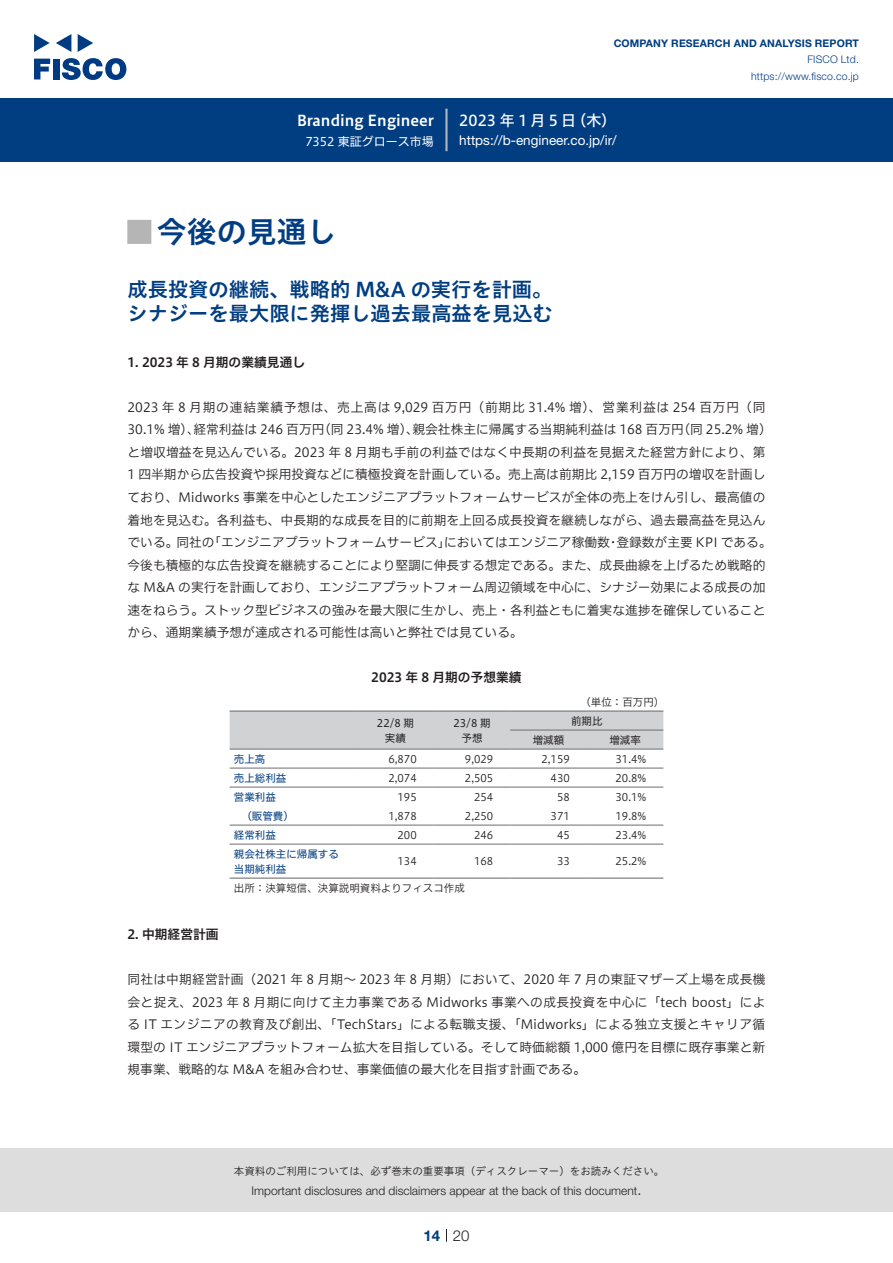
<style>
.page{position:relative;width:893px;height:1263px;background:#fff}
.page>*{position:absolute;margin:0;border:0;box-sizing:border-box;transform-origin:0 0}
.t1{font:30px "Hiragino UD Sans Std N W6";color:#003d81}
.t2{font:24px "Hiragino UD Sans Std N W6";color:#b5b5b6}
.t3{font:20.25px/24px "Hiragino UD Sans Std W6";color:#003d81}
.t4{font:15px "Hiragino UD Sans F Std N W6";color:#fff}
.t5{font:15px "Hiragino UD Sans F Std N W5";letter-spacing:.205em;color:#fff}
.t6{font:300 15px "Helvetica Neue LT Std";color:#231f20}
.t7{font:700 15px "Helvetica Neue LT Std";color:#003d81}
.t8{font:13.5px "Helvetica Neue LT Std";color:#fff}
.t9{font:12.75px/22.5px "Hiragino UD Sans F Std N W3";color:#231f20}
.t10{font:12.75px/22.5px "Hiragino UD Sans F Std N W3";letter-spacing:.06em;color:#231f20}
.t11{font:12.75px "Hiragino UD Sans F Std N W6";color:#231f20}
.t12{font:300 12px "Helvetica Neue LT Std";color:#231f20}
.t13{font:12px "Hiragino UD Sans F Std N W4";color:#fff}
.t14{font:10.5px "Hiragino UD Sans F Std N W3";color:#231f20}
.t15{font:10.5px "Hiragino UD Sans Std W3";color:#231f20}
.t16{font:10.5px/19px "Hiragino UD Sans F Std N W4";color:#003d81}
.t17{font:700 10.5px "Helvetica Neue LT Std";letter-spacing:.015em;color:#003d81}
.t18{font:300 10.5px/16.5px "Helvetica Neue LT Std";letter-spacing:.015em;color:#003d81;text-align:right}
.t19{font:10.5px/15px "Hiragino UD Sans F Std N W4";color:#231f20;text-align:center}
</style>
<div class="page">
<div style="left:0;top:1148px;width:893px;height:64px;background:#ddd"></div>
<svg style="left:34px;top:59px;width:16px;height:20px"></svg>
<div style="left:53px;top:59px;width:6px;height:20px;background:#003a83"></div>
<svg style="left:62px;top:58px;width:64px;height:22px"></svg>
<svg style="left:34px;top:34px;width:16px;height:18px"></svg>
<svg style="left:78px;top:34px;width:15px;height:18px"></svg>
<svg style="left:56px;top:34px;width:15px;height:18px"></svg>
<div style="left:0;top:98px;width:893px;height:64px;background:#003d81"></div>
<hr style="left:445px;top:109px;width:3px;height:42px;background:#b5b5b6">
<svg style="left:446px;top:1229px;width:1px;height:13px"></svg>
<div style="left:230px;top:712px;width:433px;height:37px;background:#d1d2d4"></div>
<hr style="left:510px;top:730px;width:77px;height:1px;background:#6c6d70">
<hr style="left:587px;top:730px;width:76px;height:1px;background:#6c6d70">
<hr style="left:230px;top:749px;width:127px;height:1px;background:#6c6d70">
<hr style="left:357px;top:749px;width:77px;height:1px;background:#6c6d70">
<hr style="left:434px;top:749px;width:76px;height:1px;background:#6c6d70">
<hr style="left:510px;top:749px;width:77px;height:1px;background:#6c6d70">
<hr style="left:587px;top:749px;width:76px;height:1px;background:#6c6d70">
<hr style="left:230px;top:768px;width:127px;height:1px;background:#6c6d70">
<hr style="left:357px;top:768px;width:77px;height:1px;background:#6c6d70">
<hr style="left:434px;top:768px;width:76px;height:1px;background:#6c6d70">
<hr style="left:510px;top:768px;width:77px;height:1px;background:#6c6d70">
<hr style="left:587px;top:768px;width:76px;height:1px;background:#6c6d70">
<hr style="left:230px;top:787px;width:127px;height:1px;background:#6c6d70">
<hr style="left:357px;top:787px;width:77px;height:1px;background:#6c6d70">
<hr style="left:434px;top:787px;width:76px;height:1px;background:#6c6d70">
<hr style="left:510px;top:787px;width:77px;height:1px;background:#6c6d70">
<hr style="left:587px;top:787px;width:76px;height:1px;background:#6c6d70">
<hr style="left:230px;top:825px;width:127px;height:1px;background:#6c6d70">
<hr style="left:357px;top:825px;width:77px;height:1px;background:#6c6d70">
<hr style="left:434px;top:825px;width:76px;height:1px;background:#6c6d70">
<hr style="left:510px;top:825px;width:77px;height:1px;background:#6c6d70">
<hr style="left:587px;top:825px;width:76px;height:1px;background:#6c6d70">
<hr style="left:230px;top:844px;width:127px;height:1px;background:#6c6d70">
<hr style="left:357px;top:844px;width:77px;height:1px;background:#6c6d70">
<hr style="left:434px;top:844px;width:76px;height:1px;background:#6c6d70">
<hr style="left:510px;top:844px;width:77px;height:1px;background:#6c6d70">
<hr style="left:587px;top:844px;width:76px;height:1px;background:#6c6d70">
<hr style="left:230px;top:710px;width:127px;height:2px;background:#6c6d70">
<hr style="left:357px;top:710px;width:77px;height:2px;background:#6c6d70">
<hr style="left:434px;top:710px;width:76px;height:2px;background:#6c6d70">
<hr style="left:510px;top:710px;width:77px;height:2px;background:#6c6d70">
<hr style="left:587px;top:710px;width:76px;height:2px;background:#6c6d70">
<hr style="left:230px;top:877px;width:127px;height:2px;background:#6c6d70">
<hr style="left:357px;top:877px;width:77px;height:2px;background:#6c6d70">
<hr style="left:434px;top:877px;width:76px;height:2px;background:#6c6d70">
<hr style="left:510px;top:877px;width:77px;height:2px;background:#6c6d70">
<hr style="left:587px;top:877px;width:76px;height:2px;background:#6c6d70">
<p class="t4" style="left:297px;top:109px;width:138px">Branding Engineer</p>
<p class="t13" style="left:305px;top:132px;width:130px">7352 東証グロース市場</p>
<p class="t17" style="left:614px;top:37px;width:247px">COMPANY RESEARCH AND ANALYSIS REPORT</p>
<p class="t18" style="left:751px;top:51px;width:109px">FISCO Ltd. https://www.fisco.co j p.</p>
<p class="t5" style="left:459px;top:109px;width:118px">2023年1月5日</p>
<p class="t5" style="left:571px;top:109px;width:46px">（木(</p>
<p class="t8" style="left:459px;top:132px;width:159px">https:// -b engineer. c o j p. /i r/</p>
<h1 class="t1" style="left:157px;top:209px;width:181px">今後の見通し</h1>
<h2 class="t2" style="left:128px;top:213px;width:25px">█</h2>
<h3 class="t3" style="left:128px;top:276px;width:427px">成長投資の継続、戦略的 M&amp;A の実行を計画。シナジーを最大限に発揮し過去最高益を見込む</h3>
<p class="t11" style="left:128px;top:352px;width:179px">1. 2023 年 8 月期の業績見通し</p>
<p class="t10" style="left:677px;top:395px;width:96px;text-indent:-550px">2023 年 8 月期の連結業績予想は、売上高は 9,029 百万円（前期比 31.4% 増）、営業利益は 254 百万円（同（同 25.2% 増(</p>
<p class="t9" style="left:193px;top:418px;width:133px">経常利益は 246 百万円</p>
<p class="t9" style="left:412px;top:418px;width:273px">親会社株主に帰属する当期純利益は 168 百万円</p>
<p class="t9" style="left:128px;top:418px;width:74px">30.1% 増）、</p>
<p class="t9" style="left:128px;top:440px;width:639px">と増収増益を見込んでいる。2023 年 8 月期も手前の利益ではなく中長期の利益を見据えた経営方針により、第</p>
<p class="t9" style="left:128px;top:463px;width:639px">1 四半期から広告投資や採用投資などに積極投資を計画している。売上高は前期比 2,159 百万円の増収を計画し</p>
<p class="t9" style="left:128px;top:485px;width:639px">ており、Midworks 事業を中心としたエンジニアプラットフォームサービスが全体の売上をけん引し、最高値の</p>
<p class="t9" style="left:128px;top:508px;width:639px">着地を見込む。各利益も、中長期的な成長を目的に前期を上回る成長投資を継続しながら、過去最高益を見込ん</p>
<p class="t9" style="left:616px;top:530px;width:157px">登録数が主要 KPI である。</p>
<p class="t9" style="left:318px;top:418px;width:102px">（同 23.4% 増）、</p>
<p class="t9" style="left:208px;top:530px;width:244px">「エンジニアプラットフォームサービス」</p>
<p class="t9" style="left:444px;top:530px;width:167px">においてはエンジニア稼働数</p>
<p class="t9" style="left:176px;top:530px;width:40px">同社の</p>
<p class="t9" style="left:128px;top:530px;width:639px">でいる。<br>今後も積極的な広告投資を継続することにより堅調に伸長する想定である。また、成長曲線を上げるため戦略的な M&amp;A の実行を計画しており、エンジニアプラットフォーム周辺領域を中心に、シナジー効果による成長の加速をねらう。ストック型ビジネスの強みを最大限に生かし、売上・各利益ともに着実な進捗を確保していることから、通期業績予想が達成される可能性は高いと弊社では見ている。</p>
<p class="t11" style="left:371px;top:667px;width:152px">2023 年 8 月期の予想業績</p>
<p class="t14" style="left:580px;top:694px;width:85px">（単位：百万円(</p>
<p class="t19" style="left:377px;top:714px;width:39px">22/8 期実績</p>
<p class="t19" style="left:453px;top:714px;width:39px">23/8 期予想</p>
<p class="t19" style="left:571px;top:712px;width:33px">前期比</p>
<p class="t9" style="left:607px;top:530px;width:14px">・</p>
<p class="t19" style="left:609px;top:731px;width:33px">増減率</p>
<p class="t19" style="left:533px;top:731px;width:33px">増減額</p>
<p class="t16" style="left:234px;top:748px;width:33px">売上高</p>
<p class="t14" style="left:388px;top:751px;width:30px">6,870</p>
<p class="t14" style="left:465px;top:751px;width:30px">9,029</p>
<p class="t14" style="left:541px;top:751px;width:30px">2,159</p>
<p class="t14" style="left:616px;top:751px;width:32px">31.4%</p>
<p class="t16" style="left:234px;top:767px;width:54px">売上総利益</p>
<p class="t14" style="left:388px;top:770px;width:30px">2,074</p>
<p class="t14" style="left:465px;top:770px;width:30px">2,505</p>
<p class="t14" style="left:551px;top:770px;width:21px">430</p>
<p class="t14" style="left:616px;top:770px;width:32px">20.8%</p>
<p class="t16" style="left:234px;top:786px;width:43px">営業利益</p>
<p class="t14" style="left:398px;top:789px;width:21px">195</p>
<p class="t14" style="left:474px;top:789px;width:21px">254</p>
<p class="t14" style="left:557px;top:789px;width:14px">58</p>
<p class="t14" style="left:616px;top:789px;width:32px">30.1%</p>
<p class="t16" style="left:241px;top:805px;width:54px">（販管費(</p>
<p class="t14" style="left:388px;top:808px;width:30px">1,878</p>
<p class="t14" style="left:465px;top:808px;width:30px">2,250</p>
<p class="t14" style="left:551px;top:808px;width:21px">371</p>
<p class="t14" style="left:616px;top:808px;width:32px">19.8%</p>
<p class="t16" style="left:234px;top:824px;width:106px">経常利益<br>親会社株主に帰属する</p>
<p class="t14" style="left:398px;top:827px;width:21px">200</p>
<p class="t14" style="left:398px;top:853px;width:21px">134</p>
<p class="t16" style="left:234px;top:858px;width:54px">当期純利益</p>
<p class="t14" style="left:234px;top:880px;width:233px">出所：決算短信、決算説明資料よりフィスコ作成</p>
<p class="t14" style="left:474px;top:827px;width:21px">246</p>
<p class="t14" style="left:474px;top:853px;width:21px">168</p>
<p class="t14" style="left:557px;top:827px;width:14px">45</p>
<p class="t14" style="left:557px;top:853px;width:14px">33</p>
<p class="t14" style="left:616px;top:827px;width:32px">23.4%</p>
<p class="t14" style="left:616px;top:853px;width:32px">25.2%</p>
<p class="t11" style="left:128px;top:924px;width:93px">2. 中期経営計画</p>
<p class="t9" style="left:128px;top:967px;width:639px;text-align:justify">同社は中期経営計画（2021 年 8 月期～ 2023 年 8 月期）において、2020 年 7 月の東証マザーズ上場を成長機会と捉え、2023 年 8 月期に向けて主力事業である Midworks 事業への成長投資を中心に「tech boost」による IT エンジニアの教育及び創出、「TechStars」による転職支援、「Midworks」による独立支援とキャリア循環型の IT エンジニアプラットフォーム拡大を目指している。そして時価総額 1,000 億円を目標に既存事業と新規事業、戦略的な M&amp;A を組み合わせ、事業価値の最大化を目指す計画である。</p>
<p class="t15" style="left:234px;top:1163px;width:432px">本資料のご利用については、必ず巻末の重要事項（ディスクレーマー）をお読みください。</p>
<p class="t6" style="left:637px;top:1180px;width:6px">.</p>
<p class="t12" style="left:251px;top:1183px;width:387px">Important disclosures and disclaimers appear at the back of this document</p>
<p class="t7" style="left:423px;top:1226px;width:18px">14</p>
<p class="t6" style="left:453px;top:1226px;width:18px">20</p>
</div>
